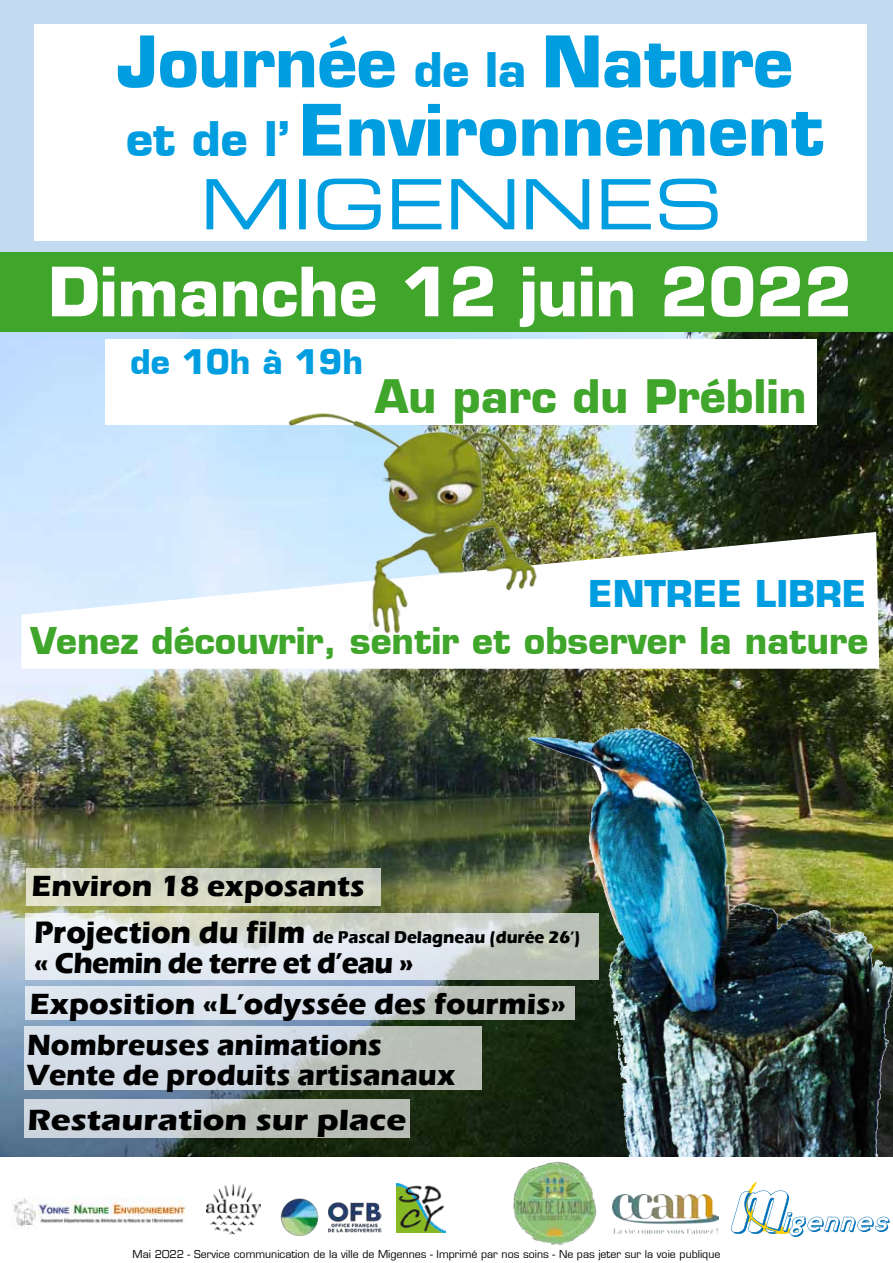
<style>
.page{position:relative;width:893px;height:1263px;background:#fff}
.page>*{position:absolute;margin:0;border:0;box-sizing:border-box;transform-origin:0 0}
.t1{font:700 69.15px/68.4px "Eurostile";letter-spacing:-.005em;color:#009ee0}
.t2{font:69.15px "Eurostile Extended Two";letter-spacing:-.005em;color:#009ee0}
.t3{font:700 66.15px "Eurostile";color:#fff}
.t4{font:700 45.15px "Eurostile";color:#40a62b}
.t5{font:700 36px "Eurostile";color:#40a62b}
.t6{font:700 36px "Eurostile";color:#009ee0}
.t7{font:700 33px "Eurostile";color:#009ee0}
.t8{font:700 30px/30px "Eras ITC";color:#000}
.t9{font:700 30px "Eras ITC";letter-spacing:-.025em;color:#000;scale:.95 1}
.t10{font:700 30px "Eras ITC";color:#000;scale:1.11 1}
.t11{font:700 17.55px "Eras ITC";color:#000;scale:.95 1}
.t12{font:10.5px "Eurostile";color:#000}
.s1{font-size:46.65px}
.s2{font-size:31.8px}
</style>
<div class="page">
<div style="left:0;top:0;width:893px;height:323px;background:#c3dbf0"></div>
<img style="left:0;top:332px;width:893px;height:824px">
<div style="left:0;top:252px;width:893px;height:80px;background:#40a62b"></div>
<div style="left:34px;top:24px;width:833px;height:216px;background:#fff"></div>
<div style="left:106px;top:340px;width:711px;height:85px;background:#fff"></div>
<div style="left:26px;top:868px;width:354px;height:38px;background:linear-gradient(to right,#dcdec8,#cdd1c1)"></div>
<svg style="left:24px;top:1026px;width:458px;height:64px;background:#c9d1d5"></svg>
<svg style="left:24px;top:1099px;width:386px;height:38px;background:#c2c9c9"></svg>
<svg style="left:25px;top:987px;width:497px;height:33px;background:#d2dae1"></svg>
<svg style="left:25px;top:914px;width:497px;height:66px;background:#dce2e2"></svg>
<img style="left:522px;top:719px;width:371px;height:437px">
<svg style="left:21px;top:532px;width:858px;height:137px"></svg>
<svg style="left:731px;top:1181px;width:159px;height:56px"></svg>
<img style="left:513px;top:1161px;width:84px;height:84px">
<img style="left:13px;top:1197px;width:172px;height:31px">
<img style="left:396px;top:1183px;width:50px;height:49px">
<img style="left:613px;top:1195px;width:105px;height:39px">
<img style="left:281px;top:1198px;width:100px;height:37px">
<img style="left:200px;top:413px;width:355px;height:245px">
<img style="left:205px;top:1184px;width:56px;height:51px">
<h1 class="t1" style="left:116px;top:28px;width:709px">Journée <span class="s1">de la</span> Nature <span class="s1">et de l’</span> Environnement</h1>
<h1 class="t2" style="left:200px;top:157px;width:524px">MIGENNES</h1>
<h2 class="t3" style="left:48px;top:251px;width:805px">Dimanche 12 juin 2022</h2>
<h3 class="t7" style="left:130px;top:342px;width:234px">de 10h à 19h</h3>
<h3 class="t4" style="left:375px;top:368px;width:433px">Au parc du Préblin</h3>
<h3 class="t6" style="left:588px;top:572px;width:280px">ENTREE LIBRE</h3>
<h3 class="t5" style="left:30px;top:618px;width:839px">Venez découvrir, sentir et observer la nature</h3>
<h3 class="t8" style="left:32px;top:871px;width:335px">Environ 18 exposants</h3>
<h3 class="t11" style="left:34px;top:927px;width:577px"><span class="s2">Projection du film</span> de Pascal Delagneau (durée 26’)</h3>
<h3 class="t9" style="left:34px;top:946px;width:402px">« Chemin de terre et d’eau »</h3>
<h3 class="t8" style="left:30px;top:989px;width:538px">Exposition «L’odyssée des fourmis»</h3>
<h3 class="t8" style="left:27px;top:1030px;width:430px">Nombreuses animations<br>Vente de produits artisanaux</h3>
<h3 class="t10" style="left:28px;top:1103px;width:343px">Restauration sur place</h3>
<p class="t12" style="left:133px;top:1248px;width:589px">Mai 2022 - Service communication de la ville de Migennes - Imprimé par nos soins - Ne pas jeter sur la voie publique</p>
</div>
